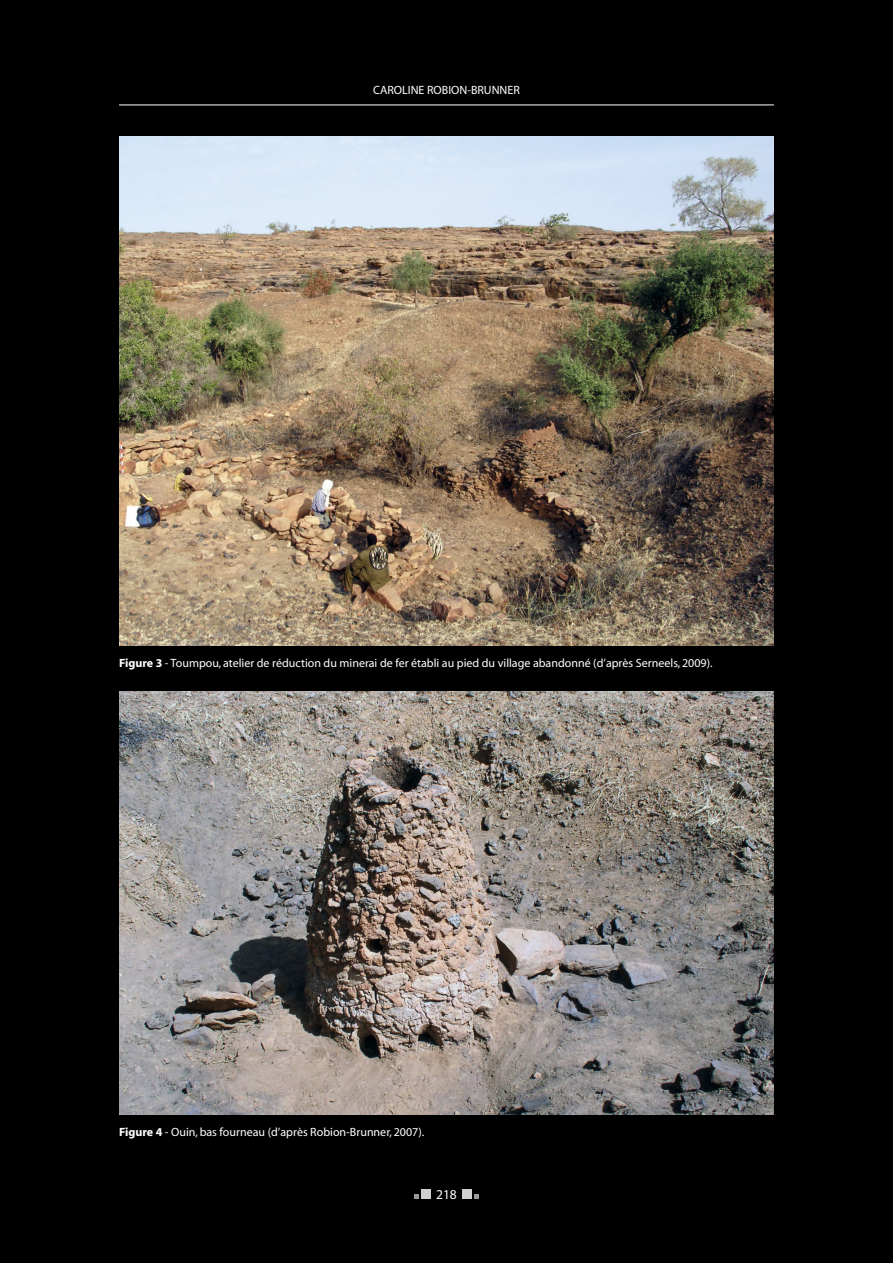
<style>
.page{position:relative;width:893px;height:1263px;background:#000}
.page>*{position:absolute;margin:0;border:0;box-sizing:border-box;transform-origin:0 0}
.Titre_courrant_page{font:13.5px "Myriad";color:#fff}
.Legende{font:12px "Myriad";color:#fff}
.Titre_courrant_page-2{font:12px "Myriad";color:#fff}
.s1{font-weight:700}
</style>
<div class="page">
<svg style="left:414px;top:1194px;width:4px;height:5px"></svg>
<div style="left:421px;top:1190px;width:9px;height:9px;background:#cfd0d0"></div>
<div style="left:463px;top:1190px;width:9px;height:9px;background:#cfd0d0"></div>
<svg style="left:475px;top:1194px;width:4px;height:5px"></svg>
<hr style="left:119px;top:105px;width:655px;height:1px;background:#fff">
<img style="left:119px;top:136px;width:655px;height:509px">
<img style="left:119px;top:692px;width:655px;height:422px">
<p class="Titre_courrant_page-2" style="left:373px;top:84px;width:148px">CAROLINE ROBION-BRUNNER</p>
<p class="Legende" style="left:119px;top:657px;width:595px"><span class="s1">Figure 3</span> - Toumpou, atelier de réduction du minerai de fer établi au pied du village abandonné (d’après Serneels, 2009).</p>
<p class="Legende" style="left:119px;top:1126px;width:307px"><span class="s1">Figure 4</span> - Ouin, bas fourneau (d’après Robion-Brunner, 2007).</p>
<p class="Titre_courrant_page" style="left:436px;top:1188px;width:22px">218</p>
</div>
